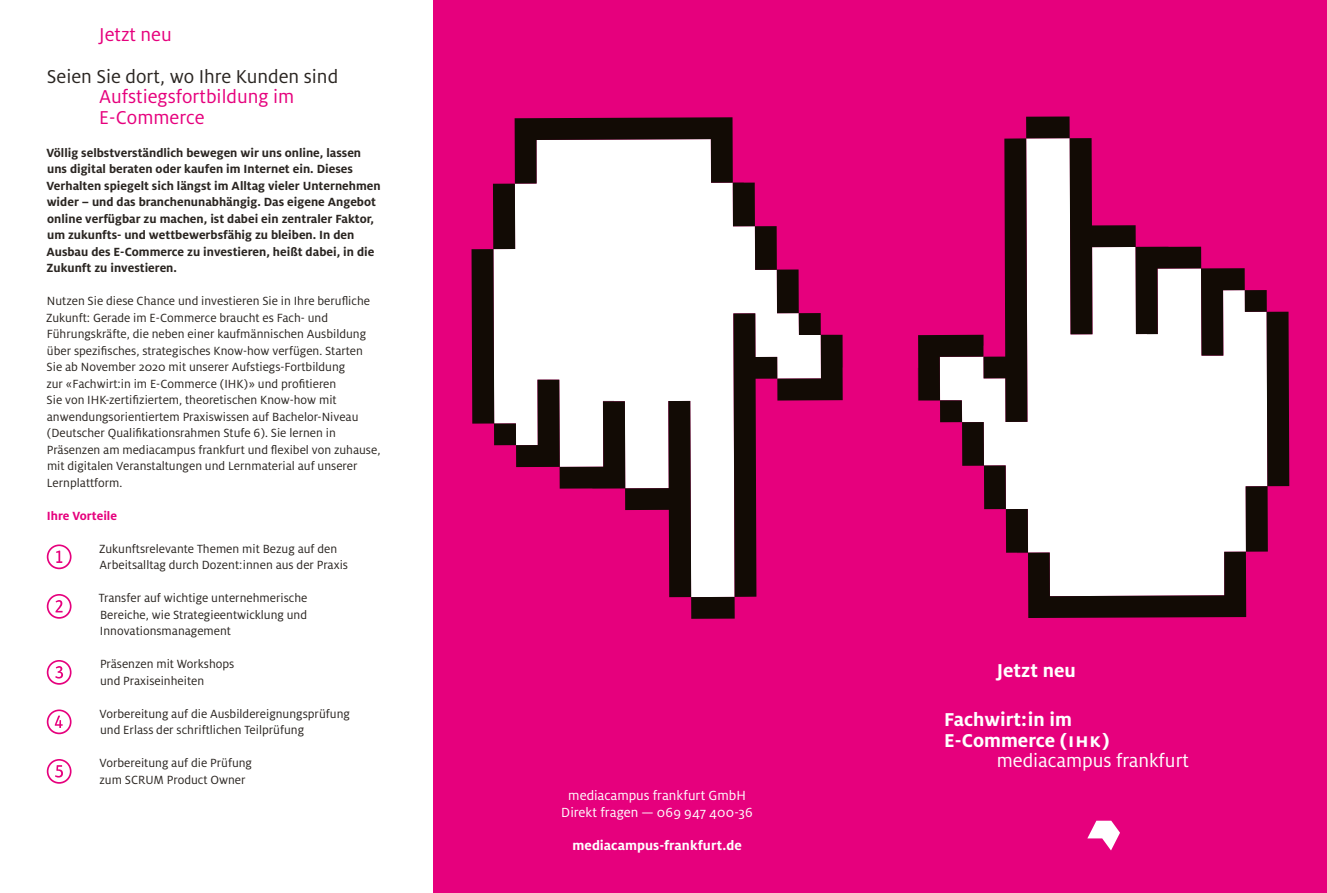
<style>
.page{position:relative;width:1327px;height:893px;background:#fff}
.page>*{position:absolute;margin:0;border:0;box-sizing:border-box;transform-origin:0 0}
.t1{font:20.7px/20.7px "Milo OT";color:#e6007d}
.t2{font:700 20.7px/20.7px "Milo OT";color:#fff}
.t3{font:20.7px "Milo OT";color:#2a2521}
.t4{font:20.7px "Milo OT";color:#fff}
.t5{font:14.7px/16.5px "Milo OT";letter-spacing:.01em;color:#fff;text-align:center}
.t6{font:700 14.7px "Milo OT";letter-spacing:.005em;color:#fff}
.t7{font:13.2px/16.5px "Milo OT";color:#2a2521}
.t8{font:700 13.2px/16.5px "Milo OT";color:#2a2521}
.t9{font:700 13.2px "Milo OT";color:#e6007d}
</style>
<div class="page">
<div style="left:434px;top:0;width:893px;height:893px;background:#e6007d"></div>
<svg style="left:918px;top:116px;width:371px;height:502px"></svg>
<svg style="left:1087px;top:821px;width:33px;height:29px"></svg>
<svg style="left:47px;top:544px;width:25px;height:25px"></svg>
<svg style="left:47px;top:594px;width:25px;height:25px"></svg>
<svg style="left:47px;top:660px;width:25px;height:25px"></svg>
<svg style="left:47px;top:709px;width:25px;height:25px"></svg>
<svg style="left:47px;top:759px;width:25px;height:25px"></svg>
<svg style="left:471px;top:117px;width:371px;height:502px"></svg>
<h1 class="t1" style="left:99px;top:25px;width:74px">Jetzt neu</h1>
<h1 class="t3" style="left:47px;top:65px;width:293px">Seien Sie dort, wo Ihre Kunden sind</h1>
<h1 class="t1" style="left:99px;top:87px;width:196px">Aufstiegsfortbildung im<br>E-Commerce</h1>
<p class="t8" style="left:46px;top:144px;width:336px">Völlig selbstverständlich bewegen wir uns online, lassen uns digital beraten oder kaufen im Internet ein. Dieses Verhalten spiegelt sich längst im Alltag vieler Unternehmen wider – und das branchenunabhängig. Das eigene Angebot online verfügbar zu machen, ist dabei ein zentraler Faktor, um zukunfts- und wettbewerbsfähig zu bleiben. In den Ausbau des E-Commerce zu investieren, heißt dabei, in die Zukunft zu investieren.</p>
<p class="t7" style="left:46px;top:293px;width:336px">Nutzen Sie diese Chance und investieren Sie in Ihre berufliche Zukunft: Gerade im E-Commerce braucht es Fach- und Führungskräfte, die neben einer kaufmännischen Ausbildung über spezifisches, strategisches Know-how verfügen. Starten Sie ab November 2020 mit unserer Aufstiegs-Fortbildung<br>zur «Fachwirt:in im E-Commerce (IHK)» und profitieren<br>Sie von IHK-zertifiziertem, theoretischen Know-how mit anwendungsorientiertem Praxiswissen auf Bachelor-Niveau (Deutscher Qualifikationsrahmen Stufe 6). Sie lernen in Präsenzen am mediacampus frankfurt und flexibel von zuhause, mit digitalen Veranstaltungen und Lernmaterial auf unserer Lernplattform.</p>
<p class="t9" style="left:47px;top:508px;width:72px">Ihre Vorteile</p>
<p class="t7" style="left:99px;top:540px;width:250px">Zukunftsrelevante Themen mit Bezug auf den<br>Arbeitsalltag durch Dozent:innen aus der Praxis</p>
<p class="t7" style="left:99px;top:590px;width:210px;text-align:justify">Transfer auf wichtige unternehmerische Bereiche, wie Strategieentwicklung und Innovationsmanagement</p>
<p class="t7" style="left:100px;top:656px;width:136px">Präsenzen mit Workshops und Praxiseinheiten</p>
<p class="t7" style="left:100px;top:705px;width:252px">Vorbereitung auf die Ausbildereignungsprüfung und Erlass der schriftlichen Teilprüfung</p>
<p class="t7" style="left:99px;top:755px;width:154px">Vorbereitung auf die Prüfung zum SCRUM Product Owner</p>
<p class="t5" style="left:561px;top:788px;width:193px">mediacampus frankfurt GmbH<br>Direkt fragen — 069 947 400-36</p>
<p class="t6" style="left:572px;top:837px;width:171px">mediacampus-frankfurt.de</p>
<h1 class="t2" style="left:996px;top:660px;width:81px">Jetzt neu</h1>
<h1 class="t2" style="left:944px;top:709px;width:167px">Fachwirt:in im<br>E-Commerce (ihk)</h1>
<h1 class="t4" style="left:996px;top:750px;width:194px">mediacampus frankfurt</h1>
</div>
